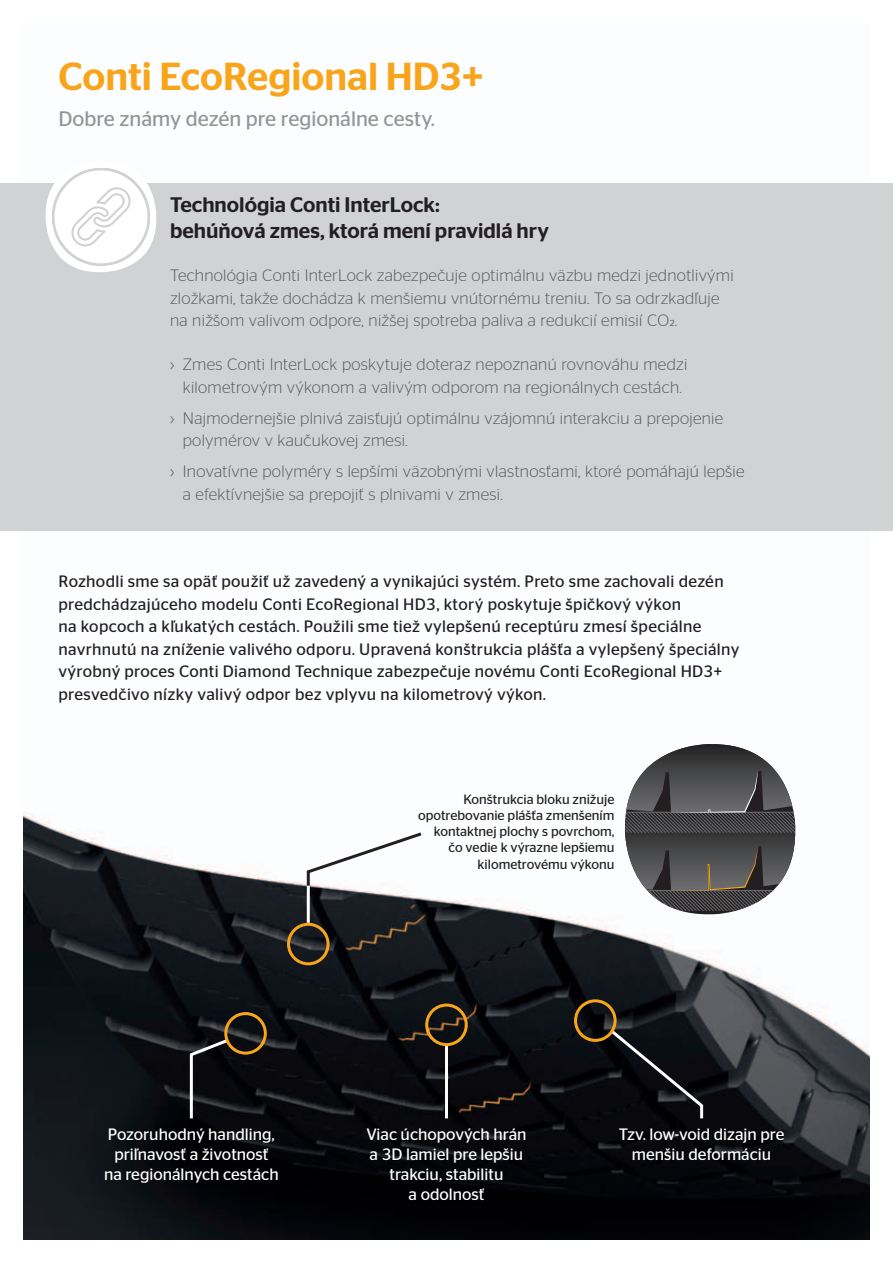
<style>
.page{position:relative;width:893px;height:1263px;background:#fff}
.page>*{position:absolute;margin:0;border:0;box-sizing:border-box;transform-origin:0 0}
.t1{font:500 39px "Continental Stag Sans";color:#f9a51b}
.t2{font:500 21px/25.2px "Continental Stag Sans";color:#231f20}
.t3{font:21px "Continental Stag Sans";color:#939598}
.t4{font:300 16.5px/22.5px "Continental Stag Sans";letter-spacing:.02em;color:#57585a}
.t5{font:16.5px/22.5px "Continental Stag Sans";letter-spacing:.02em;color:#231f20}
.t6{font:16.5px/19.8px "Continental Stag Sans";color:#fff;text-align:center}
.t7{font:13.5px/16.2px "Continental Stag Sans";color:#231f20;text-align:right}
</style>
<div class="page">
<img style="left:23px;top:530px;width:847px;height:709px">
<div style="left:0;top:183px;width:893px;height:347px;background:#d1d2d4"></div>
<svg style="left:608px;top:1027px;width:97px;height:94px;background:#15171a"></svg>
<div style="left:574px;top:999px;width:43px;height:43px;border:3px solid #f9a51b;border-radius:50%"></div>
<svg style="left:625px;top:744px;width:171px;height:170px"></svg>
<div style="left:287px;top:923px;width:43px;height:42px;border:3px solid #f9a51b;border-radius:50%"></div>
<hr style="left:445px;top:1044px;width:3px;height:74px;background:#fff">
<div style="left:425px;top:1003px;width:43px;height:43px;border:3px solid #f9a51b;border-radius:50%"></div>
<svg style="left:188px;top:1037px;width:43px;height:84px;background:#212124"></svg>
<div style="left:224px;top:1012px;width:43px;height:42px;border:3px solid #f9a51b;border-radius:50%"></div>
<svg style="left:305px;top:825px;width:133px;height:101px"></svg>
<svg style="left:52px;top:169px;width:98px;height:97px"></svg>
<div style="left:46px;top:162px;width:110px;height:110px;border:6px solid #fff;border-radius:49px"></div>
<h1 class="t1" style="left:58px;top:54px;width:426px">Conti EcoRegional HD3+</h1>
<p class="t3" style="left:58px;top:107px;width:378px">Dobre známy dezén pre regionálne cesty.</p>
<p class="t2" style="left:170px;top:192px;width:380px">Technológia Conti InterLock:<br>behúňová zmes, ktorá mení pravidlá hry</p>
<p class="t4" style="left:170px;top:264px;width:565px">Technológia Conti InterLock zabezpečuje optimálnu väzbu medzi jednotlivými zložkami, takže dochádza k menšiemu vnútornému treniu. To sa odrzkadľuje na nižšom valivom odpore, nižšej spotreba paliva a redukcií emisií CO2.</p>
<p class="t4" style="left:170px;top:353px;width:519px;text-align:center">› Zmes Conti InterLock poskytuje doteraz nepoznanú rovnováhu medzi kilometrovým výkonom a valivým odporom na regionálnych cestách.</p>
<p class="t4" style="left:183px;top:407px;width:542px;text-indent:-13px">› Najmodernejšie plnivá zaisťujú optimálnu vzájomnú interakciu a prepojenie polymérov v kaučukovej zmesi.</p>
<p class="t4" style="left:183px;top:460px;width:563px;text-indent:-13px">› Inovatívne polyméry s lepšími väzobnými vlastnosťami, ktoré pomáhajú lepšie a efektívnejšie sa prepojiť s plnivami v zmesi.</p>
<p class="t5" style="left:58px;top:570px;width:682px">Rozhodli sme sa opäť použiť už zavedený a vynikajúci systém. Preto sme zachovali dezén predchádzajúceho modelu Conti EcoRegional HD3, ktorý poskytuje špičkový výkon<br>na kopcoch a kľukatých cestách. Použili sme tiež vylepšenú receptúru zmesí špeciálne navrhnutú na zníženie valivého odporu. Upravená konštrukcia plášťa a vylepšený špeciálny výrobný proces Conti Diamond Technique zabezpečuje novému Conti EcoRegional HD3+ presvedčivo nízky valivý odpor bez vplyvu na kilometrový výkon.</p>
<p class="t7" style="left:418px;top:791px;width:198px">Konštrukcia bloku znižuje opotrebovanie plášťa zmenšením kontaktnej plochy s povrchom, čo vedie k výrazne lepšiemu kilometrovému výkonu</p>
<p class="t6" style="left:104px;top:1124px;width:176px">Pozoruhodný handling, priľnavosť a životnosť na regionálnych cestách</p>
<p class="t6" style="left:366px;top:1124px;width:162px">Viac úchopových hrán a 3D lamiel pre lepšiu trakciu, stabilitu<br>a odolnosť</p>
<p class="t6" style="left:619px;top:1124px;width:167px">Tzv. low-void dizajn pre menšiu deformáciu</p>
</div>
